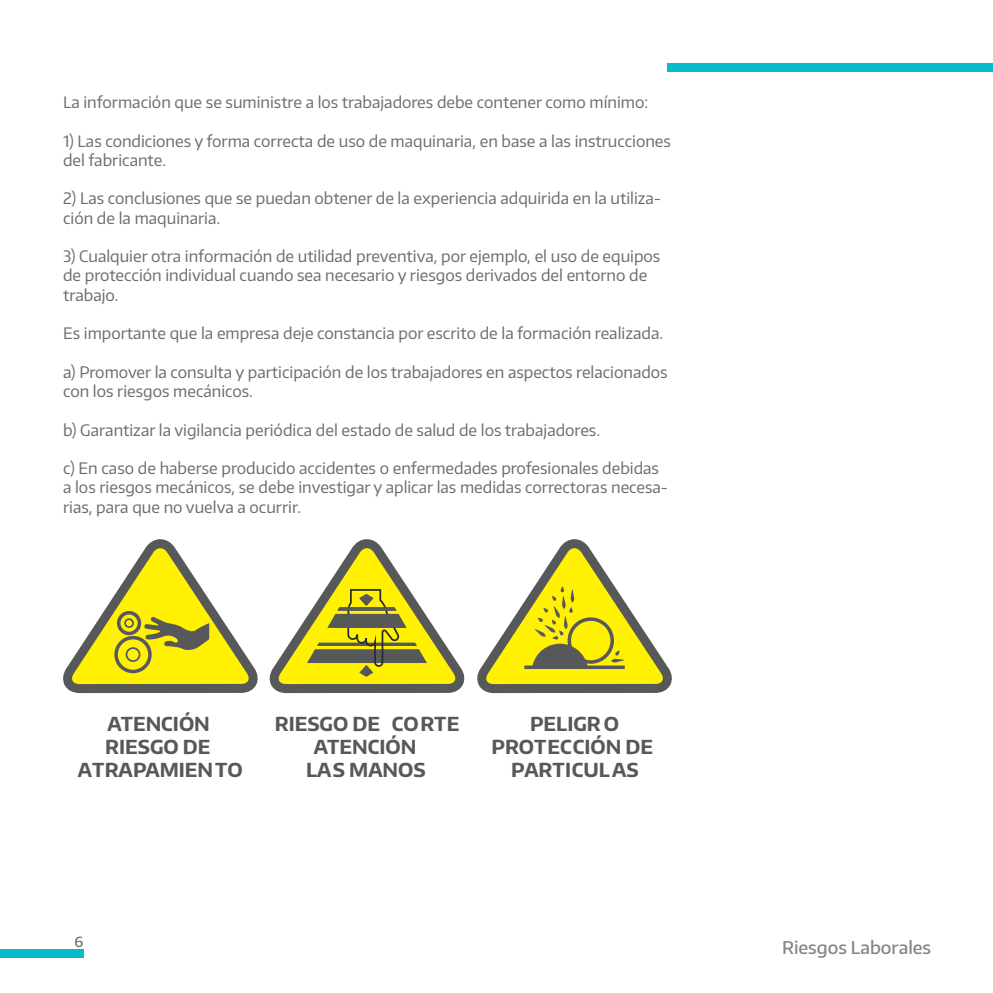
<style>
.page{position:relative;width:993px;height:993px;background:#fff}
.page>*{position:absolute;margin:0;border:0;box-sizing:border-box;transform-origin:0 0}
.t1{font:700 19.25px/23.1px "Encode Sans";color:#57585a;text-align:center}
.t2{font:500 17.5px "Encode Sans";color:#82858b}
.t3{font:15.75px/19.2px "Encode Sans";color:#6c6d70}
.t4{font:500 14px "Encode Sans";color:#6c6d70}
</style>
<div class="page">
<div style="left:667px;top:63px;width:325px;height:8px;background:#08bbcb"></div>
<div style="left:0;top:949px;width:83px;height:8px;background:#08bbcb"></div>
<svg style="left:63px;top:539px;width:195px;height:153px"></svg>
<svg style="left:269px;top:539px;width:196px;height:153px"></svg>
<svg style="left:477px;top:539px;width:195px;height:153px"></svg>
<p class="t3" style="left:63px;top:92px;width:586px">La información que se suministre a los trabajadores debe contener como mínimo:</p>
<p class="t3" style="left:63px;top:130px;width:609px">1) Las condiciones y forma correcta de uso de maquinaria, en base a las instrucciones del fabricante.</p>
<p class="t3" style="left:63px;top:188px;width:599px">2) Las conclusiones que se puedan obtener de la experiencia adquirida en la utiliza&shy;ción de la maquinaria.</p>
<p class="t3" style="left:63px;top:246px;width:598px">3) Cualquier otra información de utilidad preventiva, por ejemplo, el uso de equipos de protección individual cuando sea necesario y riesgos derivados del entorno de trabajo.</p>
<p class="t3" style="left:63px;top:323px;width:601px">Es importante que la empresa deje constancia por escrito de la formación realizada.</p>
<p class="t3" style="left:63px;top:361px;width:606px">a) Promover la consulta y participación de los trabajadores en aspectos relacionados con los riesgos mecánicos.</p>
<p class="t3" style="left:63px;top:419px;width:538px">b) Garantizar la vigilancia periódica del estado de salud de los trabajadores.</p>
<p class="t3" style="left:63px;top:458px;width:606px">c) En caso de haberse producido accidentes o enfermedades profesionales debidas a los riesgos mecánicos, se debe investigar y aplicar las medidas correctoras necesa&shy;rias, para que no vuelva a ocurrir.</p>
<p class="t1" style="left:78px;top:711px;width:166px">ATENCIÓN<br>RIESGO DE<br>ATRAPAMIENTO</p>
<p class="t1" style="left:275px;top:711px;width:186px">RIESGO DE CORTE<br>ATENCIÓN<br>LAS MANOS</p>
<p class="t1" style="left:491px;top:711px;width:163px">PELIGR O<br>PROTECCIÓN DE<br>PARTICULAS</p>
<p class="t4" style="left:74px;top:931px;width:10px">6</p>
<p class="t2" style="left:781px;top:935px;width:150px">Riesgos Laborales</p>
</div>
